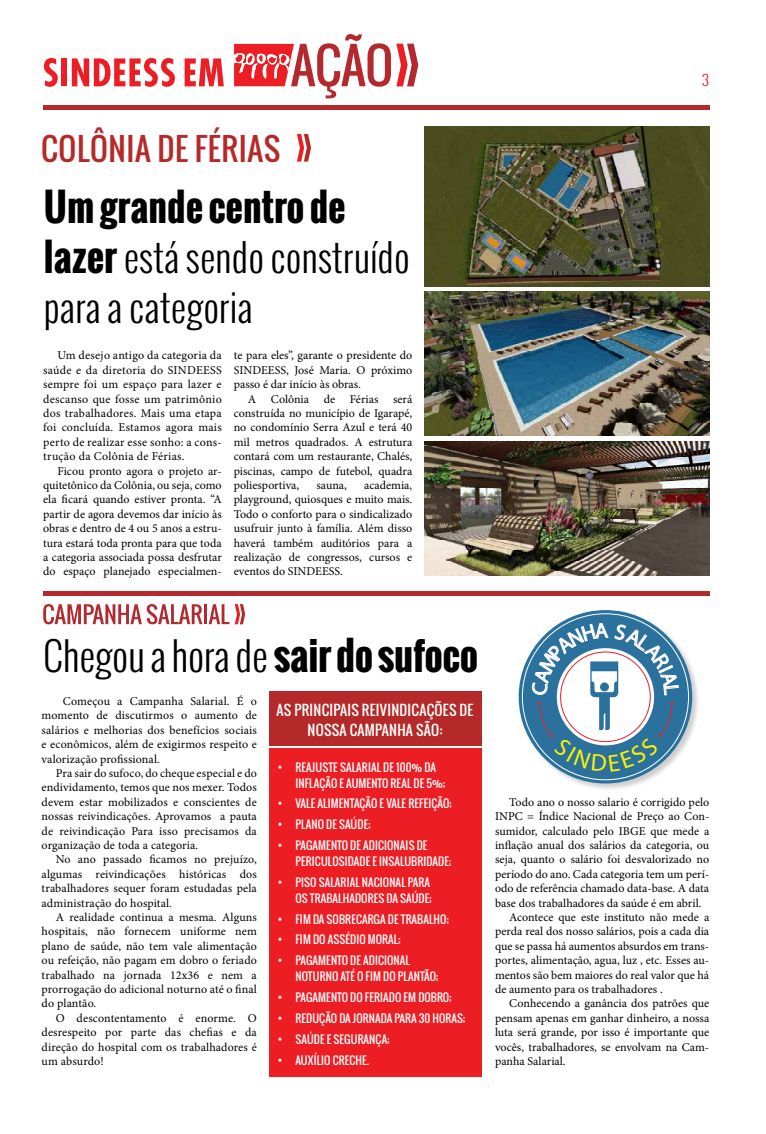
<style>
.page{position:relative;width:766px;height:1134px;background:#fff}
.page>*{position:absolute;margin:0;border:0;box-sizing:border-box;transform-origin:0 0}
.t1{font:300 39px "Oswald";letter-spacing:-.01em;color:#000}
.t2{font:300 38px/50px "Oswald";color:#000}
.t3{font:30.9px "Oswald";letter-spacing:.02em;color:#b52a29}
.t4{font:300 14.4px "Oswald";color:#ed1d24;scale:1.06 1}
.t5{font:14px/20px "Oswald";letter-spacing:.02em;color:#fff;text-align:center}
.t6{font:12px/14.4px "Minion Pro";color:#000;text-align:justify}
.t7{font:11px/16px "Oswald";letter-spacing:.01em;color:#fff}
.s1{font-weight:700}
</style>
<div class="page">
<div style="left:269px;top:749px;width:212px;height:328px;background:#ed1d24"></div>
<div style="left:269px;top:692px;width:212px;height:54px;background:#b52a29"></div>
<div style="left:43px;top:105px;width:666px;height:5px;background:#b4292e"></div>
<hr style="left:43px;top:591px;width:666px;height:4px;background:#b4292e">
<svg style="left:44px;top:58px;width:14px;height:29px"></svg>
<div style="left:62px;top:58px;width:5px;height:28px;background:#ed1d24"></div>
<svg style="left:72px;top:58px;width:103px;height:29px"></svg>
<svg style="left:184px;top:58px;width:40px;height:28px"></svg>
<svg style="left:234px;top:34px;width:184px;height:64px"></svg>
<svg style="left:297px;top:134px;width:14px;height:28px"></svg>
<svg style="left:43px;top:604px;width:159px;height:20px"></svg>
<hr style="left:204px;top:604px;width:3px;height:20px;background:#b4292e">
<svg style="left:209px;top:604px;width:20px;height:20px"></svg>
<svg style="left:235px;top:604px;width:10px;height:20px"></svg>
<div style="left:518px;top:609px;width:182px;height:183px;background:#000;opacity:.2"></div>
<svg style="left:518px;top:610px;width:174px;height:173px;background:#4783aa"></svg>
<img style="left:424px;top:126px;width:285px;height:160px">
<img style="left:424px;top:291px;width:285px;height:145px">
<img style="left:424px;top:441px;width:285px;height:134px">
<svg style="left:531px;top:619px;width:147px;height:153px"></svg>
<h3 class="t3" style="left:41px;top:125px;width:241px">COLÔNIA DE FÉRIAS</h3>
<h2 class="t2" style="left:44px;top:182px;width:367px"><span class="s1">Um grande centro de lazer</span> está sendo construído para a categoria</h2>
<p class="t6" style="left:43px;top:348px;width:180px;text-indent:14px">Um desejo antigo da categoria da saúde e da diretoria do SINDEESS sempre foi um espaço para lazer e descanso que fosse um patrimônio dos trabalhadores. Mais uma etapa foi concluída. Estamos agora mais perto de realizar esse sonho: a cons&shy;trução da Colônia de Férias.</p>
<p class="t6" style="left:43px;top:464px;width:180px;text-indent:14px">Ficou pronto agora o projeto ar&shy;quitetônico da Colônia, ou seja, como ela ficará quando estiver pronta. “A partir de agora devemos dar início às obras e dentro de 4 ou 5 anos a estru&shy;tura estará toda pronta para que toda a categoria associada possa desfrutar do espaço planejado especialmen-</p>
<p class="t6" style="left:234px;top:348px;width:180px">te para eles”, garante o presidente do SINDEESS, José Maria. O próximo passo é dar início às obras.</p>
<p class="t6" style="left:234px;top:392px;width:180px;text-indent:14px">A Colônia de Férias será construída no município de Igarapé, no condomínio Serra Azul e terá 40 mil metros quadrados. A estrutura contará com um restaurante, Chalés, piscinas, campo de futebol, quadra poliesportiva,</p>
<p class="t6" style="left:234px;top:478px;width:180px;text-indent:130px">academia, playground, quiosques e muito mais.<br>Todo o conforto para o sindicalizado usufruir junto à família. Além disso haverá também auditórios para a realização de congressos, cursos e eventos do SINDEESS.</p>
<p class="t6" style="left:316px;top:478px;width:32px">sauna,</p>
<p class="t4" style="left:702px;top:71px;width:8px">3</p>
<h1 class="t1" style="left:43px;top:629px;width:436px">Chegou a hora de <span class="s1">sair do sufoco</span></h1>
<p class="t6" style="left:42px;top:694px;width:217px;text-indent:21px">Começou a Campanha Salarial. É o momento de discutirmos o aumento de salários e melhorias dos benefícios sociais e econômicos, além de exigirmos respeito e valorização profissional.</p>
<p class="t6" style="left:42px;top:766px;width:217px;text-indent:14px">Pra sair do sufoco, do cheque especial e do endividamento, temos que nos mexer. Todos devem estar mobilizados e conscientes de nossas reivindicações. Aprovamos a pauta de reivindicação Para isso precisamos da organização de toda a categoria.</p>
<p class="t6" style="left:42px;top:852px;width:217px;text-indent:14px">No ano passado ficamos no prejuízo, algumas reivindicações históricas dos trabalhadores sequer foram estudadas pela administração do hospital.</p>
<p class="t6" style="left:42px;top:910px;width:217px;text-indent:14px">A realidade continua a mesma. Alguns hospitais, não fornecem uniforme nem plano de saúde, não tem vale alimentação ou refeição, não pagam em dobro o feriado trabalhado na jornada 12x36 e nem a prorrogação do adicional noturno até o final do plantão.</p>
<p class="t6" style="left:42px;top:1011px;width:217px;text-indent:14px">O descontentamento é enorme. O desrespeito por parte das chefias e da direção do hospital com os trabalhadores é um absurdo!</p>
<p class="t5" style="left:276px;top:699px;width:198px">AS PRINCIPAIS REIVINDICAÇÕES DE<br>NOSSA CAMPANHA SÃO:</p>
<p class="t7" style="left:295px;top:759px;width:151px;text-indent:-18px">• REAJUSTE SALARIAL DE 100% DA<br>INFLAÇÃO E AUMENTO REAL DE 5%;</p>
<p class="t7" style="left:277px;top:795px;width:176px">• VALE ALIMENTAÇÃO E VALE REFEIÇÃO;</p>
<p class="t7" style="left:277px;top:816px;width:94px">• PLANO DE SAÚDE;</p>
<p class="t7" style="left:295px;top:837px;width:157px;text-indent:-18px">• PAGAMENTO DE ADICIONAIS DE<br>PERICULOSIDADE E INSALUBRIDADE;</p>
<p class="t7" style="left:277px;top:874px;width:155px;text-align:right">• PISO SALARIAL NACIONAL PARA<br>OS TRABALHADORES DA SAÚDE;</p>
<p class="t7" style="left:277px;top:911px;width:173px">• FIM DA SOBRECARGA DE TRABALHO;</p>
<p class="t7" style="left:277px;top:932px;width:125px">• FIM DO ASSÉDIO MORAL;</p>
<p class="t7" style="left:295px;top:952px;width:144px;text-indent:-18px">• PAGAMENTO DE ADICIONAL<br>NOTURNO ATÉ O FIM DO PLANTÃO;</p>
<p class="t7" style="left:277px;top:989px;width:175px">• PAGAMENTO DO FERIADO EM DOBRO;</p>
<p class="t7" style="left:277px;top:1010px;width:189px">• REDUÇÃO DA JORNADA PARA 30 HORAS;</p>
<p class="t7" style="left:277px;top:1031px;width:113px">• SAÚDE E SEGURANÇA;</p>
<p class="t7" style="left:277px;top:1052px;width:93px">• AUXÍLIO CRECHE.</p>
<p class="t6" style="left:509px;top:795px;width:201px">Todo ano o nosso salario é corrigido pelo</p>
<p class="t6" style="left:495px;top:809px;width:216px">INPC = Índice Nacional de Preço ao Con-</p>
<p class="t6" style="left:495px;top:824px;width:216px">sumidor, calculado pelo IBGE que mede a</p>
<p class="t6" style="left:495px;top:838px;width:215px">inflação anual dos salários da categoria, ou</p>
<p class="t6" style="left:495px;top:852px;width:216px">seja, quanto o salário foi desvalorizado no</p>
<p class="t6" style="left:495px;top:867px;width:216px">período do ano. Cada categoria tem um perí-</p>
<p class="t6" style="left:495px;top:881px;width:215px">odo de referência chamado data-base. A data</p>
<p class="t6" style="left:495px;top:896px;width:208px">base dos trabalhadores da saúde é em abril.</p>
<p class="t6" style="left:509px;top:910px;width:201px">Acontece que este instituto não mede a</p>
<p class="t6" style="left:495px;top:924px;width:215px">perda real dos nosso salários, pois a cada dia</p>
<p class="t6" style="left:495px;top:939px;width:216px">que se passa há aumentos absurdos em trans-</p>
<p class="t6" style="left:495px;top:953px;width:216px">portes, alimentação, agua, luz , etc. Esses au-</p>
<p class="t6" style="left:495px;top:968px;width:215px">mentos são bem maiores do real valor que há</p>
<p class="t6" style="left:495px;top:982px;width:169px">de aumento para os trabalhadores .</p>
<p class="t6" style="left:509px;top:996px;width:201px">Conhecendo a ganância dos patrões que</p>
<p class="t6" style="left:495px;top:1011px;width:216px">pensam apenas em ganhar dinheiro, a nossa</p>
<p class="t6" style="left:495px;top:1025px;width:216px">luta será grande, por isso é importante que</p>
<p class="t6" style="left:495px;top:1040px;width:216px">vocês, trabalhadores, se envolvam na Cam-</p>
<p class="t6" style="left:495px;top:1054px;width:72px">panha Salarial.</p>
</div>
